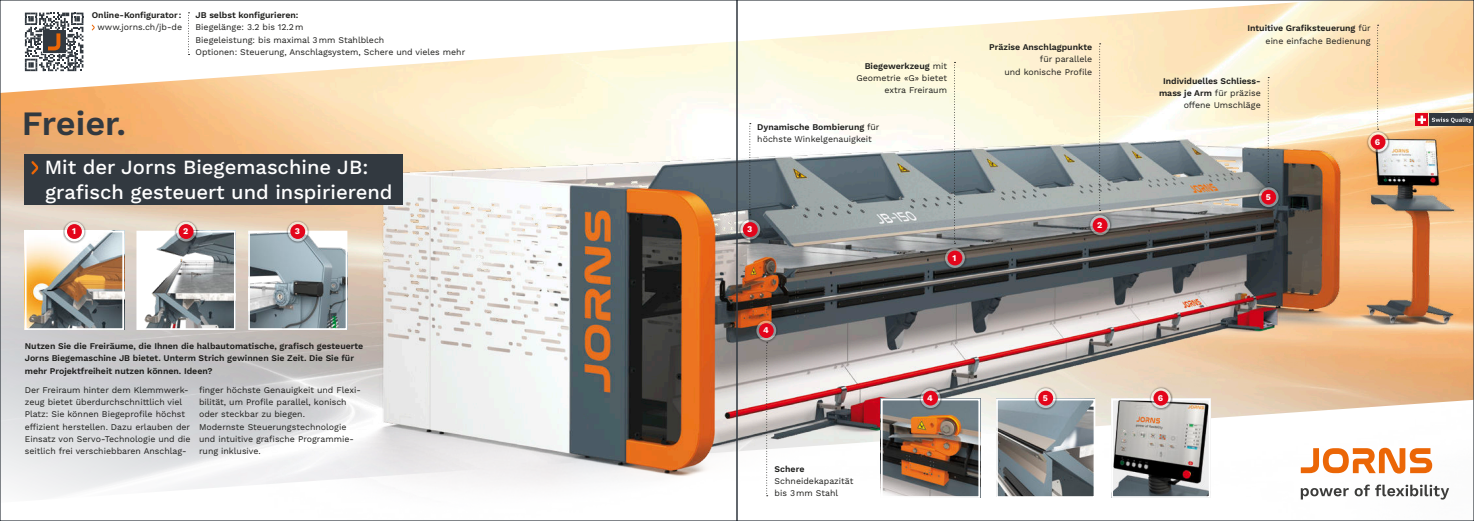
<style>
.page{position:relative;width:1474px;height:521px;background:#fff}
.page>*{position:absolute;margin:0;border:0;box-sizing:border-box;transform-origin:0 0}
.t1{font:600 34.12px "Work Sans";color:#323940}
.t2{font:500 20.12px/24.2px "Work Sans";color:#fff}
.t3{font:8.75px/12.2px "Work Sans";color:#1c1c1a}
.t4{font:600 8.75px/12.2px "Work Sans";color:#1c1c1a;text-align:right}
.t5{font:700 8.75px "Work Sans";color:#fff}
.s1{font-weight:600}
.s2{font-weight:400}
</style>
<div class="page">
<img style="left:2px;top:2px;width:1469px;height:495px">
<img style="left:233px;top:115px;width:1238px;height:385px">
<img style="left:28px;top:234px;width:93px;height:93px">
<div style="left:25px;top:231px;width:99px;height:99px;border:2px solid #fff"></div>
<svg style="left:63px;top:220px;width:24px;height:24px"></svg>
<svg style="left:64px;top:222px;width:20px;height:19px"></svg>
<div style="left:67px;top:224px;width:15px;height:15px;background:#e3051b;border-radius:50%"></div>
<img style="left:139px;top:234px;width:94px;height:93px">
<div style="left:136px;top:231px;width:100px;height:99px;border:2px solid #fff"></div>
<svg style="left:174px;top:220px;width:24px;height:24px"></svg>
<svg style="left:176px;top:222px;width:20px;height:19px"></svg>
<div style="left:179px;top:224px;width:14px;height:15px;background:#e3051b;border-radius:50%"></div>
<img style="left:251px;top:234px;width:93px;height:93px">
<div style="left:248px;top:231px;width:99px;height:99px;border:2px solid #fff"></div>
<svg style="left:286px;top:220px;width:24px;height:24px"></svg>
<svg style="left:288px;top:222px;width:20px;height:19px"></svg>
<div style="left:290px;top:224px;width:15px;height:15px;background:#e3051b;border-radius:50%"></div>
<img style="left:884px;top:402px;width:93px;height:93px">
<div style="left:881px;top:399px;width:99px;height:99px;border:2px solid #fff"></div>
<svg style="left:918px;top:386px;width:24px;height:24px"></svg>
<svg style="left:920px;top:388px;width:20px;height:20px"></svg>
<div style="left:923px;top:391px;width:15px;height:14px;background:#e3051b;border-radius:50%"></div>
<img style="left:999px;top:402px;width:93px;height:93px">
<div style="left:996px;top:399px;width:99px;height:99px;border:2px solid #fff"></div>
<svg style="left:1033px;top:386px;width:24px;height:24px"></svg>
<svg style="left:1035px;top:388px;width:20px;height:20px"></svg>
<div style="left:1038px;top:391px;width:15px;height:14px;background:#e3051b;border-radius:50%"></div>
<img style="left:1114px;top:402px;width:93px;height:93px">
<div style="left:1111px;top:399px;width:99px;height:99px;border:2px solid #fff"></div>
<svg style="left:1149px;top:386px;width:23px;height:24px"></svg>
<svg style="left:1150px;top:388px;width:20px;height:20px"></svg>
<div style="left:1153px;top:391px;width:15px;height:14px;background:#e3051b;border-radius:50%"></div>
<svg style="left:1366px;top:130px;width:24px;height:24px"></svg>
<svg style="left:1367px;top:132px;width:20px;height:20px"></svg>
<div style="left:1370px;top:135px;width:15px;height:14px;background:#e3051b;border-radius:50%"></div>
<svg style="left:1377px;top:25px;width:1px;height:105px"></svg>
<svg style="left:943px;top:246px;width:24px;height:24px"></svg>
<svg style="left:945px;top:248px;width:19px;height:20px"></svg>
<div style="left:947px;top:251px;width:15px;height:14px;background:#e3051b;border-radius:50%"></div>
<svg style="left:954px;top:62px;width:1px;height:182px"></svg>
<svg style="left:739px;top:218px;width:23px;height:24px"></svg>
<svg style="left:740px;top:220px;width:20px;height:19px"></svg>
<div style="left:743px;top:222px;width:14px;height:15px;background:#e3051b;border-radius:50%"></div>
<svg style="left:749px;top:123px;width:2px;height:92px"></svg>
<svg style="left:1088px;top:213px;width:24px;height:24px"></svg>
<svg style="left:1090px;top:215px;width:20px;height:20px"></svg>
<div style="left:1092px;top:218px;width:15px;height:15px;background:#e3051b;border-radius:50%"></div>
<svg style="left:1099px;top:43px;width:1px;height:168px"></svg>
<svg style="left:1256px;top:185px;width:24px;height:24px"></svg>
<svg style="left:1258px;top:187px;width:20px;height:20px"></svg>
<div style="left:1261px;top:190px;width:15px;height:15px;background:#e3051b;border-radius:50%"></div>
<svg style="left:1267px;top:77px;width:2px;height:106px"></svg>
<svg style="left:754px;top:319px;width:24px;height:24px"></svg>
<svg style="left:756px;top:321px;width:20px;height:19px"></svg>
<div style="left:758px;top:323px;width:15px;height:15px;background:#e3051b;border-radius:50%"></div>
<svg style="left:766px;top:342px;width:1px;height:154px"></svg>
<svg style="left:92px;top:25px;width:3px;height:5px"></svg>
<div style="left:25px;top:154px;width:378px;height:51px;background:#323940"></div>
<svg style="left:31px;top:161px;width:7px;height:13px"></svg>
<svg style="left:188px;top:12px;width:1px;height:43px"></svg>
<svg style="left:21px;top:9px;width:66px;height:66px"></svg>
<svg style="left:25px;top:13px;width:58px;height:58px"></svg>
<svg style="left:1300px;top:448px;width:132px;height:25px"></svg>
<svg style="left:1300px;top:488px;width:48px;height:11px"></svg>
<svg style="left:1354px;top:484px;width:15px;height:12px"></svg>
<svg style="left:1375px;top:484px;width:74px;height:15px"></svg>
<div style="left:1429px;top:113px;width:44px;height:13px;background:#323940"></div>
<div style="left:1415px;top:113px;width:12px;height:13px;background:#e3051b"></div>
<svg style="left:1417px;top:116px;width:8px;height:8px"></svg>
<svg style="left:1431px;top:117px;width:40px;height:6px"></svg>
<p class="t4" style="left:92px;top:10px;width:91px">Online-Konfigurator :</p>
<p class="t3" style="left:97px;top:22px;width:86px">www.jorns.ch/jb-de</p>
<p class="t4" style="left:195px;top:10px;width:104px">JB selbst konfigurieren:</p>
<p class="t3" style="left:195px;top:22px;width:271px">Biegelänge: 3.2 bis 12.2 m<br>Biegeleistung: bis maximal 3 mm Stahlblech<br>Optionen: Steuerung, Anschlagsystem, Schere und vieles mehr</p>
<h1 class="t1" style="left:22px;top:110px;width:106px">Freier.</h1>
<h2 class="t2" style="left:45px;top:157px;width:349px">Mit der Jorns Biegemaschine JB: grafisch gesteuert und inspirierend</h2>
<p class="t5" style="left:72px;top:228px;width:5px">1</p>
<p class="t5" style="left:183px;top:228px;width:7px">2</p>
<p class="t5" style="left:295px;top:228px;width:7px">3</p>
<p class="t4" style="left:25px;top:341px;width:340px;text-align:left">Nutzen Sie die Freiräume, die Ihnen die halbautomatische, grafisch gesteuerte<br>Jorns Biegemaschine JB bietet. Unterm Strich gewinnen Sie Zeit. Die Sie für mehr Projektfreiheit nutzen können. Ideen?</p>
<p class="t3" style="left:25px;top:384px;width:167px">Der Freiraum hinter dem Klemmwerk&shy;zeug bietet überdurchschnittlich viel Platz: Sie können Biegeprofile höchst effizient herstellen. Dazu erlauben der Einsatz von Servo-Technologie und die seitlich frei verschiebbaren Anschlag-</p>
<p class="t3" style="left:199px;top:384px;width:163px">finger höchste Genauigkeit und Flexi&shy;bilität, um Profile parallel, konisch oder steckbar zu biegen.<br>Modernste Steuerungstechnologie und intuitive grafische Programmie&shy;rung inklusive.</p>
<p class="t3" style="left:856px;top:60px;width:92px;text-align:right"><span class="s1">Biegewerkzeug</span> mit<br>Geometrie «G» bietet extra Freiraum</p>
<p class="t3" style="left:757px;top:121px;width:124px"><span class="s1">Dynamische Bombierung</span> für höchste Winkelgenauigkeit</p>
<p class="t5" style="left:747px;top:226px;width:7px">3</p>
<p class="t5" style="left:763px;top:327px;width:7px">4</p>
<p class="t5" style="left:952px;top:254px;width:5px">1</p>
<p class="t4" style="left:989px;top:42px;width:104px">Präzise Anschlagpunkte</p>
<p class="t3" style="left:1004px;top:54px;width:89px;text-align:right">für parallele<br>und konische Profile</p>
<p class="t5" style="left:1097px;top:222px;width:7px">2</p>
<p class="t4" style="left:1247px;top:23px;width:125px">Intuitive Grafik steuerung <span class="s2">für eine einfache Bedienung</span></p>
<p class="t4" style="left:1158px;top:75px;width:103px">Individuelles Schliess&shy;mass je Arm <span class="s2">für präzise offene Umschläge</span></p>
<p class="t5" style="left:1265px;top:194px;width:7px">5</p>
<p class="t5" style="left:1374px;top:139px;width:7px">6</p>
<p class="t4" style="left:774px;top:463px;width:31px">Schere</p>
<p class="t3" style="left:774px;top:475px;width:80px">Schneidekapazität bis 3 mm Stahl</p>
<p class="t5" style="left:927px;top:395px;width:7px">4</p>
<p class="t5" style="left:1042px;top:395px;width:7px">5</p>
<p class="t5" style="left:1157px;top:395px;width:7px">6</p>
</div>
